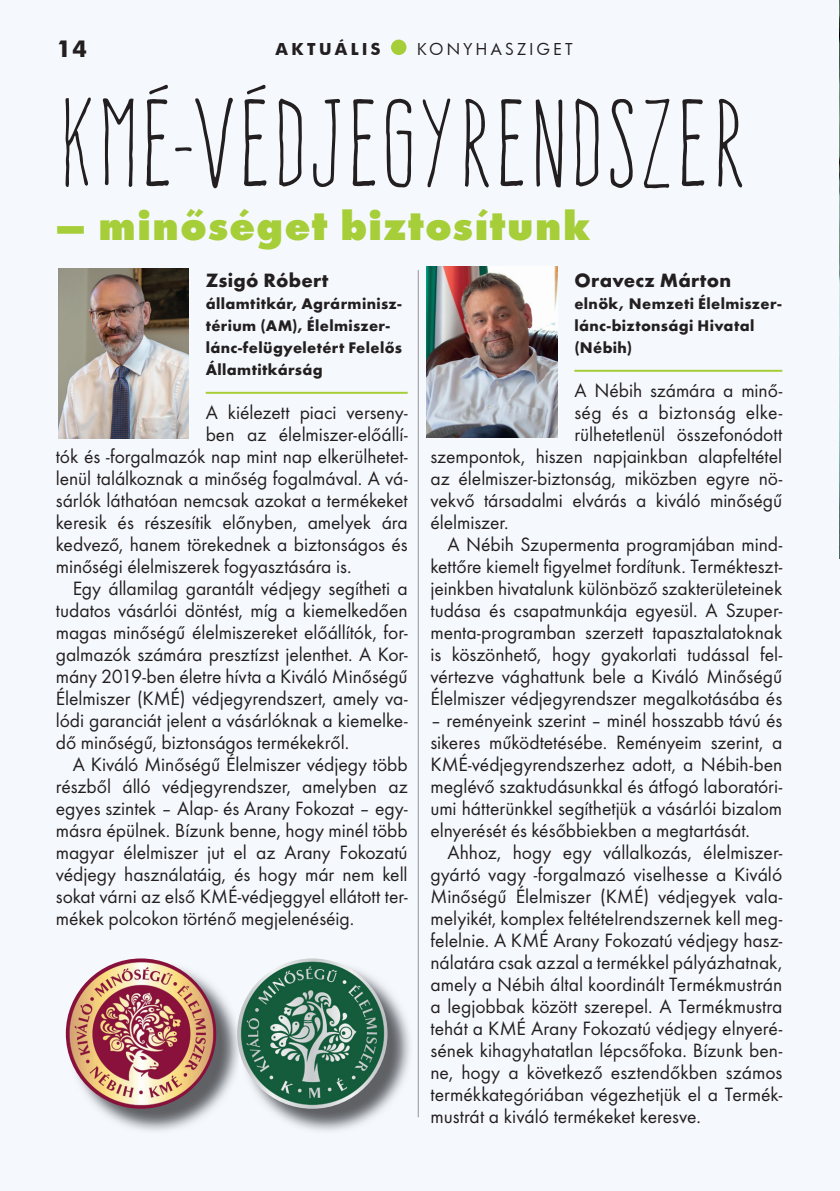
<style>
.page{position:relative;width:840px;height:1191px;background:#fff}
.page>*{position:absolute;margin:0;border:0;box-sizing:border-box;transform-origin:0 0}
.t1{font:108px "Frente H1";letter-spacing:.03em;color:#231f20}
.t2{font:42px "Futura X Bol";letter-spacing:.035em;color:#a6ce39}
.t3{font:700 22px "Futura";color:#231f20}
.t4{font:20px/22px "Futura Boo";letter-spacing:-.005em;color:#231f20;text-align:justify}
.t5{font:20px "Futura Bol";letter-spacing:.015em;color:#231f20}
.t6{font:20px "Futura Boo";letter-spacing:.02em;color:#231f20}
.t7{font:16px/22px "Futura Bol";letter-spacing:.025em;color:#231f20}
.t8{font:16px "Futura";letter-spacing:.205em;color:#231f20}
.t9{font:700 16px "Futura";letter-spacing:.22em;color:#231f20}
</style>
<div class="page">
<div style="left:0;top:0;width:839px;height:1191px;background:#f5f8fc"></div>
<div style="left:391px;top:40px;width:15px;height:15px;background:#a6ce39;border-radius:50%"></div>
<hr style="left:574px;top:370px;width:207px;height:2px;background:#a6ce39">
<hr style="left:205px;top:392px;width:202px;height:2px;background:#a6ce39">
<img style="left:58px;top:268px;width:130px;height:170px">
<img style="left:426px;top:267px;width:131px;height:170px">
<hr style="left:417px;top:270px;width:1px;height:847px;background:#939598">
<img style="left:839px;top:0;width:1px;height:558px">
<img style="left:69px;top:967px;width:341px;height:164px">
<img style="left:66px;top:958px;width:150px;height:150px;border-radius:75px">
<img style="left:240px;top:967px;width:1px;height:164px">
<img style="left:237px;top:958px;width:150px;height:150px;border-radius:75px">
<p class="t3" style="left:57px;top:34px;width:32px">14</p>
<p class="t9" style="left:275px;top:38px;width:107px">AKTUÁLIS</p>
<p class="t8" style="left:417px;top:38px;width:157px">KONYHASZIGET</p>
<h1 class="t1" style="left:56px;top:83px;width:689px">KMÉ-VÉDJEGYRENDSZER</h1>
<h2 class="t2" style="left:56px;top:201px;width:535px">– minőséget biztosítunk</h2>
<p class="t5" style="left:574px;top:268px;width:158px">Oravecz Márton</p>
<p class="t7" style="left:574px;top:292px;width:208px">elnök, Nemzeti Élelmiszer&shy;lánc-biztonsági Hivatal (Nébih)</p>
<p class="t4" style="left:574px;top:379px;width:209px">A Nébih számára a minő-</p>
<p class="t6" style="left:574px;top:400px;width:209px">ség és a biztonság elke-</p>
<p class="t4" style="left:574px;top:423px;width:209px">rülhetetlenül összefonódott</p>
<p class="t4" style="left:430px;top:445px;width:353px">szempontok, hiszen napjainkban alapfeltétel</p>
<p class="t4" style="left:430px;top:467px;width:353px">az élelmiszer-biztonság, miközben egyre nö-</p>
<p class="t4" style="left:430px;top:489px;width:353px">vekvő társadalmi elvárás a kiváló minőségű</p>
<p class="t4" style="left:430px;top:511px;width:80px">élelmiszer.</p>
<p class="t4" style="left:447px;top:533px;width:336px">A Nébih Szupermenta programjában mind-</p>
<p class="t4" style="left:430px;top:555px;width:353px">kettőre kiemelt figyelmet fordítunk. Termékteszt-</p>
<p class="t4" style="left:430px;top:577px;width:353px">jeinkben hivatalunk különböző szakterületeinek</p>
<p class="t4" style="left:430px;top:599px;width:353px">tudása és csapatmunkája egyesül. A Szuper-</p>
<p class="t4" style="left:430px;top:621px;width:353px">menta-programban szerzett tapasztalatoknak</p>
<p class="t4" style="left:430px;top:643px;width:353px">is köszönhető, hogy gyakorlati tudással fel-</p>
<p class="t4" style="left:430px;top:665px;width:353px">vértezve vághattunk bele a Kiváló Minőségű</p>
<p class="t4" style="left:430px;top:687px;width:353px">Élelmiszer védjegyrendszer megalkotásába és</p>
<p class="t4" style="left:430px;top:709px;width:353px">– reményeink szerint – minél hosszabb távú és sikeres működtetésébe. Reményeim szerint, a KMÉ-védjegyrendszerhez adott, a Nébih-ben meglévő szaktudásunkkal és átfogó laboratóri&shy;umi hátterünkkel segíthetjük a vásárlói bizalom elnyerését és későbbiekben a megtartását.</p>
<p class="t4" style="left:430px;top:841px;width:353px;text-indent:17px">Ahhoz, hogy egy vállalkozás, élelmiszer&shy;gyártó vagy -forgalmazó viselhesse a Kiváló Minőségű Élelmiszer (KMÉ) védjegyek vala&shy;melyikét, komplex feltételrendszernek kell meg&shy;felelnie. A KMÉ Arany Fokozatú védjegy hasz&shy;nálatára csak azzal a termékkel pályázhatnak, amely a Nébih által koordinált Termékmustrán a legjobbak között szerepel. A Termékmustra tehát a KMÉ Arany Fokozatú védjegy elnyeré&shy;sének kihagyhatatlan lépcsőfoka. Bízunk ben&shy;ne, hogy a következő esztendőkben számos termékkategóriában végezhetjük el a Termék&shy;mustrát a kiváló termékeket keresve.</p>
<p class="t5" style="left:205px;top:268px;width:124px">Zsigó Róbert</p>
<p class="t7" style="left:205px;top:292px;width:198px">államtitkár, Agrárminisz&shy;térium (AM), Élelmiszer&shy;lánc-felügyeletért Felelős<br>Államtitkárság</p>
<p class="t4" style="left:205px;top:401px;width:203px">A kiélezett piaci verseny-</p>
<p class="t4" style="left:205px;top:423px;width:203px">ben az élelmiszer-előállí-</p>
<p class="t4" style="left:56px;top:445px;width:353px">tók és -forgalmazók nap mint nap elkerülhetet-</p>
<p class="t4" style="left:56px;top:467px;width:353px">lenül találkoznak a minőség fogalmával. A vá-</p>
<p class="t4" style="left:56px;top:489px;width:353px">sárlók láthatóan nemcsak azokat a termékeket</p>
<p class="t4" style="left:56px;top:511px;width:353px">keresik és részesítik előnyben, amelyek ára</p>
<p class="t4" style="left:56px;top:533px;width:353px">kedvező, hanem törekednek a biztonságos és</p>
<p class="t4" style="left:56px;top:555px;width:297px">minőségi élelmiszerek fogyasztására is.</p>
<p class="t4" style="left:73px;top:577px;width:336px">Egy államilag garantált védjegy segítheti a</p>
<p class="t4" style="left:56px;top:599px;width:353px">tudatos vásárlói döntést, míg a kiemelkedően</p>
<p class="t4" style="left:56px;top:621px;width:353px">magas minőségű élelmiszereket előállítók, for-</p>
<p class="t4" style="left:56px;top:643px;width:353px">galmazók számára presztízst jelenthet. A Kor-</p>
<p class="t4" style="left:56px;top:665px;width:353px">mány 2019-ben életre hívta a Kiváló Minőségű</p>
<p class="t4" style="left:56px;top:687px;width:353px">Élelmiszer (KMÉ) védjegyrendszert, amely va-</p>
<p class="t4" style="left:56px;top:709px;width:353px">lódi garanciát jelent a vásárlóknak a kiemelke-</p>
<p class="t4" style="left:56px;top:731px;width:295px">dő minőségű, biztonságos termékekről.</p>
<p class="t4" style="left:73px;top:753px;width:336px">A Kiváló Minőségű Élelmiszer védjegy több</p>
<p class="t4" style="left:56px;top:775px;width:353px">részből álló védjegyrendszer, amelyben az</p>
<p class="t4" style="left:56px;top:797px;width:353px">egyes szintek – Alap- és Arany Fokozat – egy-</p>
<p class="t4" style="left:56px;top:819px;width:353px">másra épülnek. Bízunk benne, hogy minél több</p>
<p class="t4" style="left:56px;top:841px;width:353px">magyar élelmiszer jut el az Arany Fokozatú</p>
<p class="t4" style="left:56px;top:863px;width:353px">védjegy használatáig, és hogy már nem kell</p>
<p class="t4" style="left:56px;top:885px;width:353px">sokat várni az első KMÉ-védjeggyel ellátott ter-</p>
<p class="t4" style="left:56px;top:907px;width:300px">mékek polcokon történő megjelenéséig.</p>
</div>
